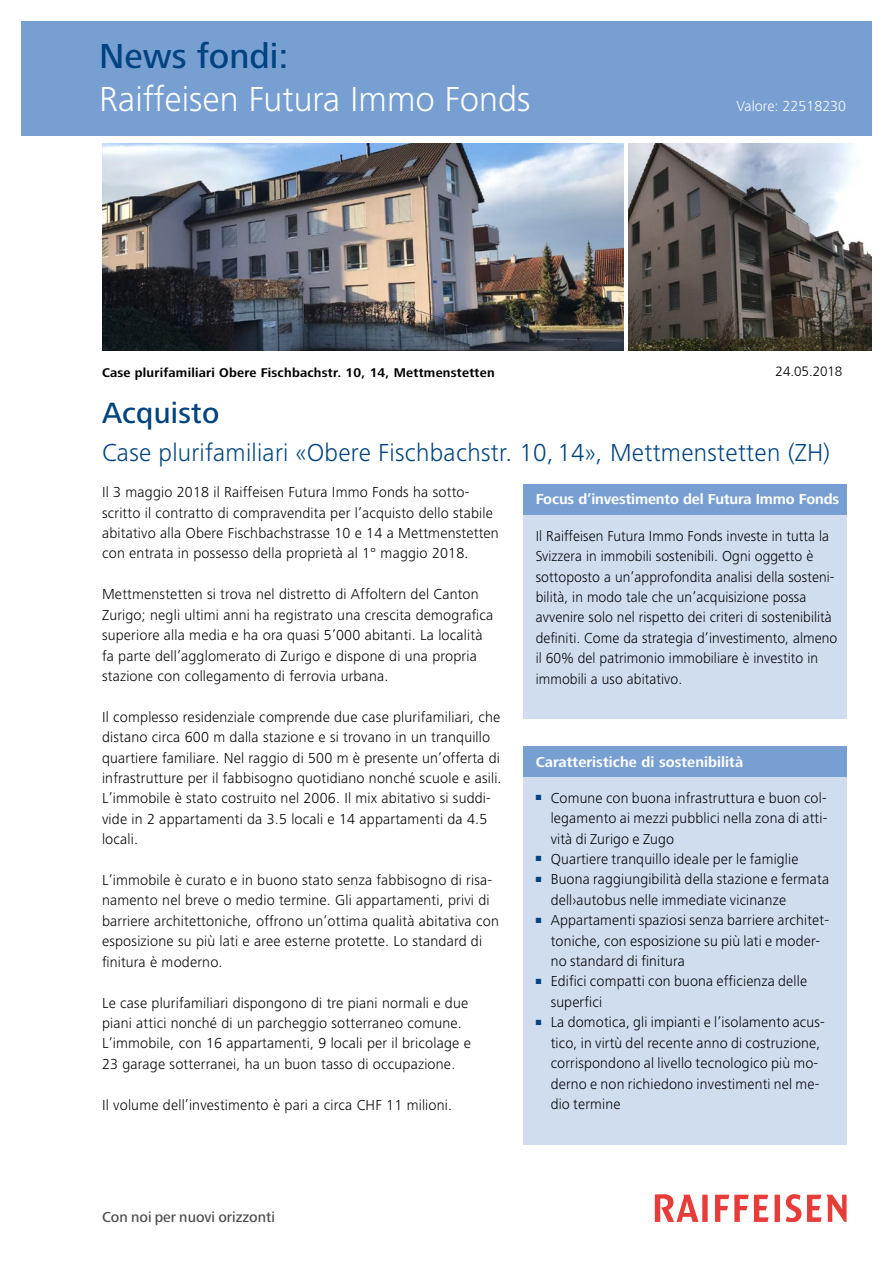
<style>
.page{position:relative;width:893px;height:1263px;background:#fff}
.page>*{position:absolute;margin:0;border:0;box-sizing:border-box;transform-origin:0 0}
.t1{font:300 36px "Frutiger Next LT";color:#fff}
.t2{font:500 36px "Frutiger Next LT";color:#004380}
.t3{font:500 30.3px "Frutiger Next LT";letter-spacing:.01em;color:#004380}
.t4{font:300 25.5px "Frutiger Next LT";letter-spacing:.01em;color:#004380}
.t5{font:300 15px/20.4px "Frutiger Next LT";letter-spacing:.01em;color:#000}
.t6{font:700 15px "Frutiger Next LT";letter-spacing:-.01em;color:#fff}
.t7{font:500 15px "Frutiger Next LT";color:#4f4e52}
.t8{font:300 15px "Frutiger Next LT";color:#fff}
.t9{font:300 13.5px "Frutiger";letter-spacing:-.005em;color:#000}
.t10{font:700 13.2px "Frutiger Next LT";letter-spacing:.02em;color:#000}
.t11{font:7.5px "Zapf Dingbats ITC";color:#004380}
</style>
<div class="page">
<svg style="left:655px;top:1194px;width:192px;height:28px"></svg>
<div style="left:21px;top:21px;width:851px;height:114px;background:#789fd2"></div>
<img style="left:628px;top:144px;width:244px;height:206px">
<img style="left:102px;top:144px;width:521px;height:206px">
<div style="left:523px;top:484px;width:323px;height:31px;background:#789fd2"></div>
<div style="left:523px;top:515px;width:323px;height:204px;background:#d0ddef"></div>
<div style="left:523px;top:746px;width:323px;height:31px;background:#789fd2"></div>
<div style="left:523px;top:777px;width:323px;height:367px;background:#d0ddef"></div>
<h1 class="t2" style="left:99px;top:36px;width:191px">News fondi:</h1>
<h1 class="t1" style="left:99px;top:79px;width:433px">Raiffeisen Futura Immo Fonds</h1>
<p class="t10" style="left:102px;top:365px;width:394px">Case plurifamiliari Obere Fischbachstr. 10, 14, Mettmenstetten</p>
<p class="t8" style="left:736px;top:98px;width:111px">Valore: 22518230</p>
<p class="t9" style="left:776px;top:364px;width:68px">24.05.2018</p>
<h2 class="t3" style="left:102px;top:396px;width:119px">Acquisto</h2>
<h3 class="t4" style="left:102px;top:439px;width:730px">Case plurifamiliari «Obere Fischbachstr. 10, 14», Mettmenstetten (ZH)</h3>
<p class="t6" style="left:536px;top:491px;width:305px">Focus d’investimento del Futura Immo Fonds</p>
<p class="t5" style="left:536px;top:526px;width:303px">Il Raiffeisen Futura Immo Fonds investe in tutta la Svizzera in immobili sostenibili. Ogni oggetto è sottoposto a un’approfondita analisi della sosteni&shy;bilità, in modo tale che un’acquisizione possa avvenire solo nel rispetto dei criteri di sostenibilità definiti. Come da strategia d’investimento, almeno il 60% del patrimonio immobiliare è investito in immobili a uso abitativo.</p>
<p class="t5" style="left:102px;top:482px;width:398px">Il 3 maggio 2018 il Raiffeisen Futura Immo Fonds ha sotto&shy;scritto il contratto di compravendita per l’acquisto dello stabile abitativo alla Obere Fischbachstrasse 10 e 14 a Mettmenstetten con entrata in possesso della proprietà al 1° maggio 2018.</p>
<p class="t5" style="left:102px;top:584px;width:393px">Mettmenstetten si trova nel distretto di Affoltern del Canton Zurigo; negli ultimi anni ha registrato una crescita demografica superiore alla media e ha ora quasi 5’000 abitanti. La località fa parte dell’agglomerato di Zurigo e dispone di una propria stazione con collegamento di ferrovia urbana.</p>
<p class="t5" style="left:102px;top:707px;width:401px">Il complesso residenziale comprende due case plurifamiliari, che distano circa 600 m dalla stazione e si trovano in un tranquillo quartiere familiare. Nel raggio di 500 m è presente un’offerta di infrastrutture per il fabbisogno quotidiano nonché scuole e asili.<br>L’immobile è stato costruito nel 2006. Il mix abitativo si suddi&shy;vide in 2 appartamenti da 3.5 locali e 14 appartamenti da 4.5 locali.</p>
<p class="t5" style="left:102px;top:870px;width:398px">L’immobile è curato e in buono stato senza fabbisogno di risa&shy;namento nel breve o medio termine. Gli appartamenti, privi di barriere architettoniche, offrono un’ottima qualità abitativa con esposizione su più lati e aree esterne protette. Lo standard di finitura è moderno.</p>
<p class="t5" style="left:102px;top:992px;width:370px">Le case plurifamiliari dispongono di tre piani normali e due piani attici nonché di un parcheggio sotterraneo comune.<br>L’immobile, con 16 appartamenti, 9 locali per il bricolage e 23 garage sotterranei, ha un buon tasso di occupazione.</p>
<p class="t5" style="left:102px;top:1094px;width:352px">Il volume dell’investimento è pari a circa CHF 11 milioni.</p>
<p class="t6" style="left:536px;top:753px;width:209px">Caratteristiche di sostenibilità</p>
<p class="t11" style="left:542px;top:794px;width:4px">■</p>
<p class="t5" style="left:551px;top:788px;width:278px;text-align:justify;text-indent:-15px"><sup>■</sup> Comune con buona infrastruttura e buon col&shy;legamento ai mezzi pubblici nella zona di atti&shy;vità di Zurigo e Zugo</p>
<p class="t5" style="left:536px;top:849px;width:264px"><sup>■</sup> Quartiere tranquillo ideale per le famiglie</p>
<p class="t11" style="left:542px;top:876px;width:4px">■</p>
<p class="t5" style="left:551px;top:869px;width:280px;text-indent:-15px"><sup>■</sup> Buona raggiungibilità della stazione e fermata dell›autobus nelle immediate vicinanze</p>
<p class="t11" style="left:542px;top:916px;width:4px">■</p>
<p class="t5" style="left:551px;top:910px;width:280px;text-indent:-15px"><sup>■</sup> Appartamenti spaziosi senza barriere architet&shy;toniche, con esposizione su più lati e moder&shy;no standard di finitura</p>
<p class="t11" style="left:542px;top:978px;width:4px">■</p>
<p class="t5" style="left:551px;top:971px;width:258px;text-indent:-15px"><sup>■</sup> Edifici compatti con buona efficienza delle superfici</p>
<p class="t11" style="left:542px;top:1018px;width:4px">■</p>
<p class="t5" style="left:551px;top:1012px;width:276px;text-indent:-15px"><sup>■</sup> La domotica, gli impianti e l’isolamento acus&shy;tico, in virtù del recente anno di costruzione, corrispondono al livello tecnologico più mo&shy;derno e non richiedono investimenti nel me&shy;dio termine</p>
<p class="t7" style="left:102px;top:1208px;width:174px">Con noi per nuovi orizzonti</p>
</div>
